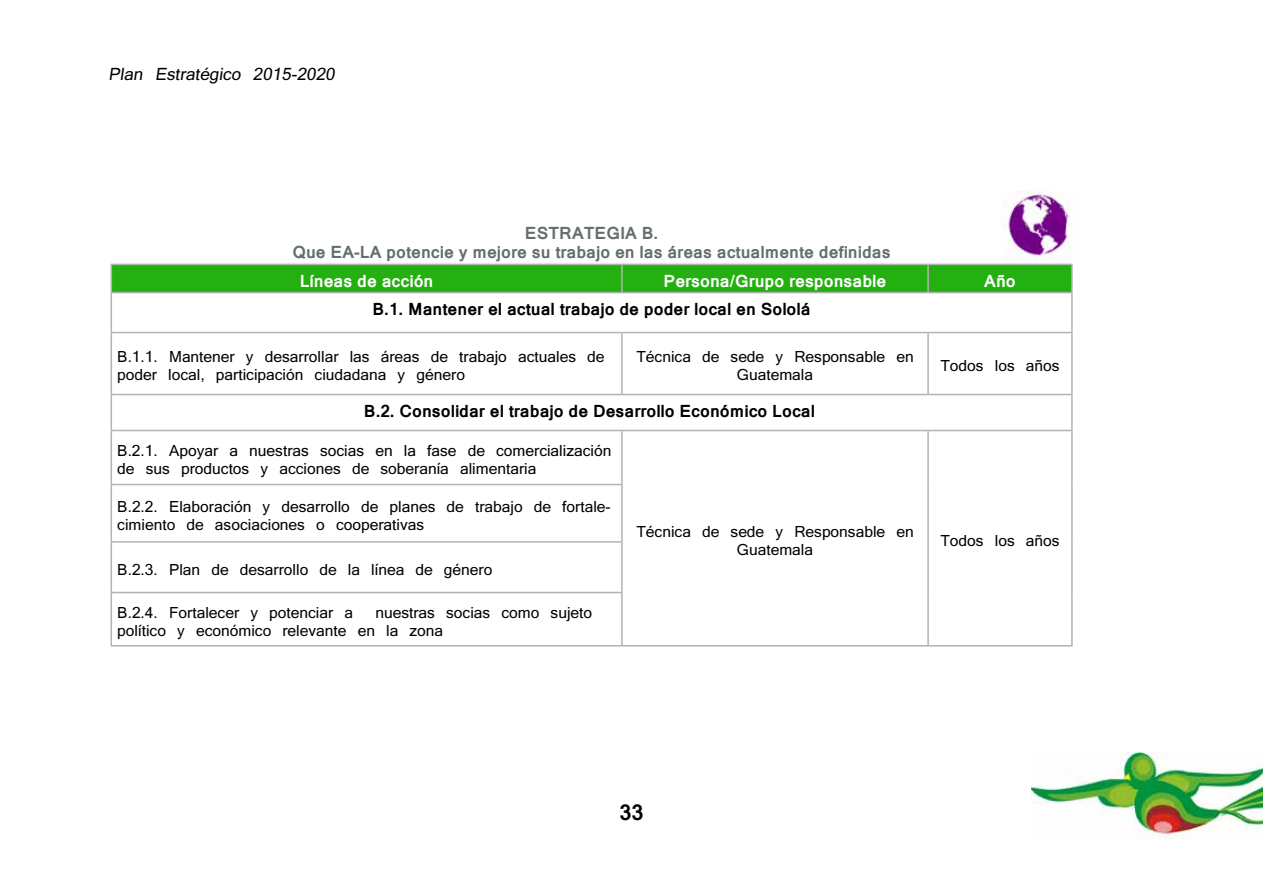
<style>
.page{position:relative;width:1263px;height:893px;background:#fff}
.page>*{position:absolute;margin:0;border:0;box-sizing:border-box;transform-origin:0 0}
.t1{font:700 21px "Kartika";color:#000}
.t2{font:700 16.5px "Kartika";color:#000}
.t3{font:700 16.5px/19.8px "Kartika";color:#636f6e;text-align:center}
.t4{font:700 16.5px "Kartika";color:#fff}
.t5{font:16.5px "Kartika";color:#000}
.t6{font:15px/18px "Kartika";color:#000}
</style>
<div class="page">
<img style="left:1032px;top:753px;width:231px;height:86px">
<svg style="left:111px;top:264px;width:960px;height:28px;background:#29b016"></svg>
<hr style="left:622px;top:264px;width:306px;height:1px;background:#b3b2b2">
<hr style="left:621px;top:265px;width:2px;height:27px;background:#b3b2b2">
<hr style="left:928px;top:264px;width:145px;height:1px;background:#b3b2b2">
<hr style="left:927px;top:265px;width:2px;height:27px;background:#b3b2b2">
<hr style="left:1071px;top:265px;width:2px;height:27px;background:#b3b2b2">
<hr style="left:111px;top:292px;width:511px;height:1px;background:#b3b2b2">
<hr style="left:111px;top:293px;width:1px;height:39px;background:#b3b2b2">
<hr style="left:622px;top:292px;width:306px;height:1px;background:#b3b2b2">
<hr style="left:928px;top:292px;width:145px;height:1px;background:#b3b2b2">
<hr style="left:1071px;top:293px;width:2px;height:39px;background:#b3b2b2">
<hr style="left:111px;top:332px;width:511px;height:1px;background:#b3b2b2">
<hr style="left:111px;top:333px;width:1px;height:61px;background:#b3b2b2">
<hr style="left:622px;top:332px;width:306px;height:1px;background:#b3b2b2">
<hr style="left:621px;top:333px;width:2px;height:61px;background:#b3b2b2">
<hr style="left:928px;top:332px;width:145px;height:1px;background:#b3b2b2">
<hr style="left:927px;top:333px;width:2px;height:61px;background:#b3b2b2">
<hr style="left:1071px;top:333px;width:2px;height:61px;background:#b3b2b2">
<hr style="left:111px;top:394px;width:511px;height:1px;background:#b3b2b2">
<hr style="left:111px;top:395px;width:1px;height:35px;background:#b3b2b2">
<hr style="left:622px;top:394px;width:306px;height:1px;background:#b3b2b2">
<hr style="left:928px;top:394px;width:145px;height:1px;background:#b3b2b2">
<hr style="left:1071px;top:395px;width:2px;height:35px;background:#b3b2b2">
<hr style="left:111px;top:430px;width:511px;height:1px;background:#b3b2b2">
<hr style="left:111px;top:431px;width:1px;height:53px;background:#b3b2b2">
<hr style="left:622px;top:430px;width:306px;height:1px;background:#b3b2b2">
<hr style="left:621px;top:431px;width:2px;height:53px;background:#b3b2b2">
<hr style="left:928px;top:430px;width:145px;height:1px;background:#b3b2b2">
<hr style="left:927px;top:431px;width:2px;height:53px;background:#b3b2b2">
<hr style="left:1071px;top:431px;width:2px;height:53px;background:#b3b2b2">
<hr style="left:927px;top:484px;width:2px;height:58px;background:#b3b2b2">
<hr style="left:1071px;top:484px;width:2px;height:58px;background:#b3b2b2">
<hr style="left:927px;top:542px;width:2px;height:50px;background:#b3b2b2">
<hr style="left:1071px;top:542px;width:2px;height:50px;background:#b3b2b2">
<hr style="left:927px;top:592px;width:2px;height:53px;background:#b3b2b2">
<hr style="left:1071px;top:592px;width:2px;height:53px;background:#b3b2b2">
<hr style="left:622px;top:645px;width:306px;height:1px;background:#b3b2b2">
<hr style="left:928px;top:645px;width:145px;height:1px;background:#b3b2b2">
<hr style="left:111px;top:484px;width:512px;height:1px;background:#b3b2b2">
<hr style="left:111px;top:485px;width:1px;height:56px;background:#b3b2b2">
<hr style="left:621px;top:485px;width:2px;height:56px;background:#b3b2b2">
<hr style="left:111px;top:541px;width:512px;height:2px;background:#b3b2b2">
<hr style="left:111px;top:543px;width:1px;height:49px;background:#b3b2b2">
<hr style="left:621px;top:543px;width:2px;height:49px;background:#b3b2b2">
<hr style="left:111px;top:592px;width:512px;height:1px;background:#b3b2b2">
<hr style="left:111px;top:593px;width:1px;height:52px;background:#b3b2b2">
<hr style="left:621px;top:593px;width:2px;height:52px;background:#b3b2b2">
<hr style="left:111px;top:645px;width:511px;height:1px;background:#b3b2b2">
<img style="left:1001px;top:192px;width:69px;height:68px">
<p class="t5" style="left:108px;top:64px;width:231px">Plan Estratégico 2015-2020</p>
<p class="t3" style="left:292px;top:224px;width:600px">ESTRATEGIA B.<br>Que EA-LA potencie y mejore su trabajo en las áreas actualmente definidas</p>
<p class="t4" style="left:300px;top:270px;width:135px">Líneas de acción</p>
<p class="t4" style="left:664px;top:270px;width:224px">Persona/Grupo responsable</p>
<p class="t4" style="left:984px;top:270px;width:33px">Año</p>
<p class="t2" style="left:373px;top:299px;width:440px">B.1. Mantener el actual trabajo de poder local en Sololá</p>
<p class="t6" style="left:117px;top:349px;width:489px">B.1.1. Mantener y desarrollar las áreas de trabajo actuales de poder local, participación ciudadana y género</p>
<p class="t6" style="left:636px;top:349px;width:279px;text-align:center">Técnica de sede y Responsable en<br>Guatemala</p>
<p class="t6" style="left:940px;top:358px;width:121px">Todos los años</p>
<p class="t2" style="left:364px;top:400px;width:453px">B.2. Consolidar el trabajo de Desarrollo Económico Local</p>
<p class="t6" style="left:117px;top:443px;width:496px">B.2.1. Apoyar a nuestras socias en la fase de comercialización de sus productos y acciones de soberanía alimentaria</p>
<p class="t6" style="left:117px;top:499px;width:495px">B.2.2. Elaboración y desarrollo de planes de trabajo de fortale&shy;cimiento de asociaciones o cooperativas</p>
<p class="t6" style="left:117px;top:562px;width:376px">B.2.3. Plan de desarrollo de la línea de género</p>
<p class="t6" style="left:117px;top:605px;width:237px">B.2.4. Fortalecer y potenciar a</p>
<p class="t6" style="left:117px;top:605px;width:476px;text-indent:258px">nuestras socias como sujeto político y económico relevante en la zona</p>
<p class="t6" style="left:636px;top:524px;width:279px;text-align:center">Técnica de sede y Responsable en<br>Guatemala</p>
<p class="t6" style="left:940px;top:533px;width:121px">Todos los años</p>
<h1 class="t1" style="left:619px;top:799px;width:26px">33</h1>
</div>
